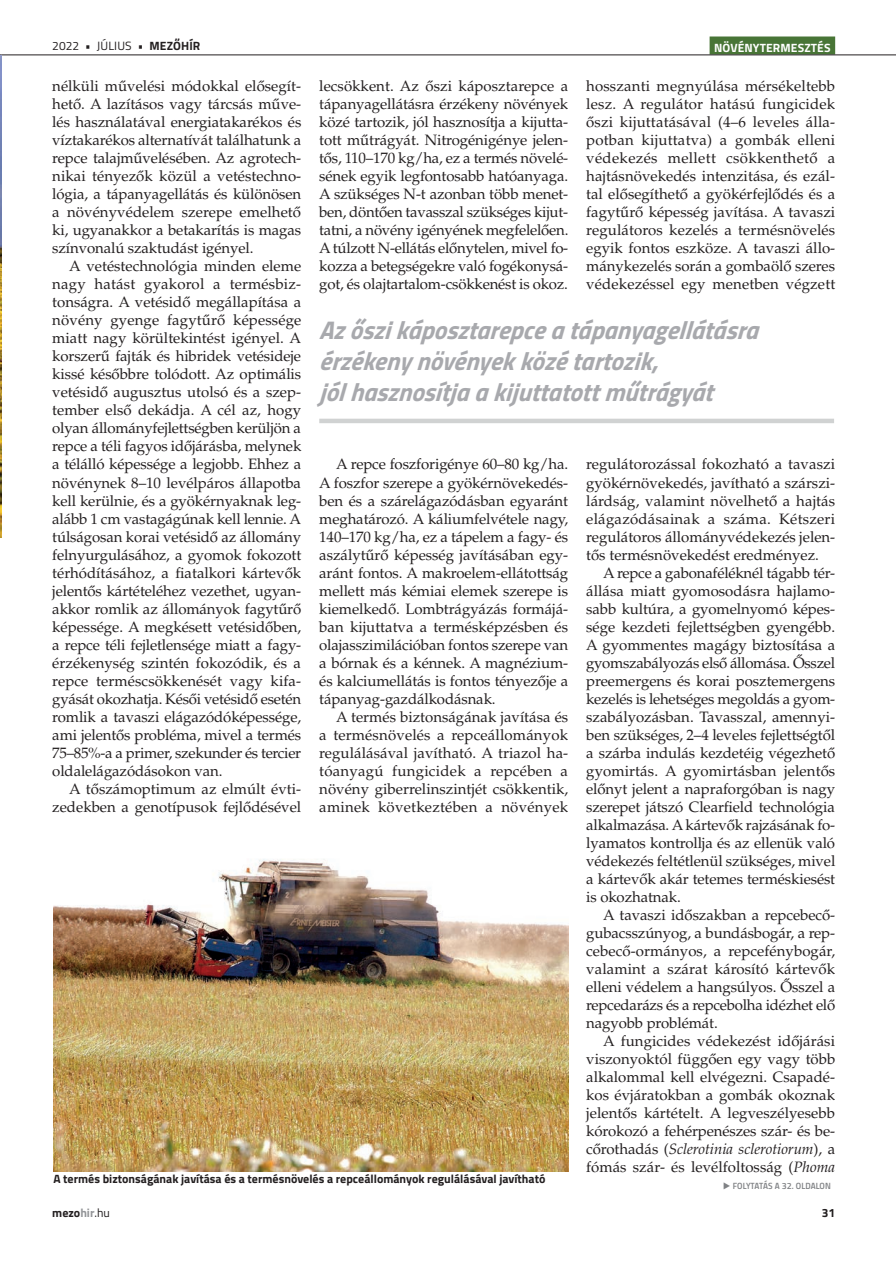
<style>
.page{position:relative;width:896px;height:1266px;background:#fff}
.page>*{position:absolute;margin:0;border:0;box-sizing:border-box;transform-origin:0 0}
.KIEMELÉS-IDÉZET_High{font:italic 25.5px/30.6px "Titillium Bold Upright";color:#a8a9ad}
.NORMAL-3_HASAB{font:15px/18px "Palatino LT Std";letter-spacing:-.01em;color:#231f20;text-align:justify}
.KÉPALÁ{font:700 12px "Titillium";color:#231f20}
.t1{font:12px "Titillium";letter-spacing:.01em;color:#231f20}
.t2{font:700 12px "Titillium";letter-spacing:.01em;color:#fff}
.t3{font:9px "Titillium Semibold Upright";color:#808285}
.s1{font-weight:700}
.s2{font-style:italic}
.s3{color:#939598}
.s4{font-weight:400}
</style>
<div class="page">
<div style="left:709px;top:36px;width:126px;height:18px;background:#487536"></div>
<hr style="left:1px;top:54px;width:894px;height:1px;background:#231f20">
<img style="left:0;top:55px;width:1px;height:482px">
<img style="left:53px;top:859px;width:515px;height:312px">
<div style="left:319px;top:418px;width:515px;height:5px;background:#d0d2d2"></div>
<p class="t1" style="left:52px;top:37px;width:150px">2022 • JÚLIUS • <span class="s1">MEZŐHÍR</span></p>
<p class="t2" style="left:714px;top:38px;width:118px">NÖVÉNYTERMESZTÉS</p>
<p class="NORMAL-3_HASAB" style="left:52px;top:77px;width:250px">nélküli művelési módokkal elősegít&shy;hető. A lazításos vagy tárcsás műve&shy;lés használatával energiatakarékos és víztakarékos alternatívát találhatunk a repce talajművelésében. Az agrotech&shy;nikai tényezők közül a vetéstechno&shy;lógia, a tápanyagellátás és különösen a növényvédelem szerepe emelhető ki, ugyanakkor a betakarítás is magas színvonalú szaktudást igényel.</p>
<p class="NORMAL-3_HASAB" style="left:52px;top:257px;width:250px;text-indent:17px">A vetéstechnológia minden eleme nagy hatást gyakorol a termésbiz&shy;tonságra. A vetésidő megállapítása a növény gyenge fagytűrő képessége miatt nagy körültekintést igényel. A korszerű fajták és hibridek vetésideje kissé későbbre tolódott. Az optimális vetésidő augusztus utolsó és a szep&shy;tember első dekádja. A cél az, hogy olyan állományfejlettségben kerüljön a repce a téli fagyos időjárásba, melynek a télálló képessége a legjobb. Ehhez a növénynek 8–10 levélpáros állapotba kell kerülnie, és a gyökérnyaknak leg&shy;alább 1 cm vastagágúnak kell lennie. A túlságosan korai vetésidő az állomány felnyurgulásához, a gyomok fokozott térhódításához, a fiatalkori kártevők jelentős kártételéhez vezethet, ugyan&shy;akkor romlik az állományok fagytűrő képessége. A megkésett vetésidőben, a repce téli fejletlensége miatt a fagy&shy;érzékenység szintén fokozódik, és a repce terméscsökkenését vagy kifa&shy;gyását okozhatja. Késői vetésidő esetén romlik a tavaszi elágazódóképessége, ami jelentős probléma, mivel a termés 75–85%-a a primer, szekunder és tercier oldalelágazódásokon van.</p>
<p class="NORMAL-3_HASAB" style="left:52px;top:779px;width:250px;text-align:right">A tőszámoptimum az elmúlt évti&shy;zedekben a genotípusok fejlődésével</p>
<p class="NORMAL-3_HASAB" style="left:319px;top:77px;width:250px">lecsökkent. Az őszi káposztarepce a tápanyagellátásra érzékeny növények közé tartozik, jól hasznosítja a kijutta&shy;tott műtrágyát. Nitrogénigénye jelen&shy;tős, 110–170 kg/ha, ez a termés növelé&shy;sének egyik legfontosabb hatóanyaga.<br>A szükséges N-t azonban több menet&shy;ben, döntően tavasszal szükséges kijut&shy;tatni, a növény igényének megfelelően.<br>A túlzott N-ellátás előnytelen, mivel fo&shy;kozza a betegségekre való fogékonysá&shy;got, és olajtartalom-csökkenést is okoz.</p>
<p class="NORMAL-3_HASAB" style="left:586px;top:77px;width:250px">hosszanti megnyúlása mérsékeltebb lesz. A regulátor hatású fungicidek őszi kijuttatásával (4–6 leveles álla&shy;potban kijuttatva) a gombák elleni védekezés mellett csökkenthető a hajtásnövekedés intenzitása, és ezál&shy;tal elősegíthető a gyökérfejlődés és a fagytűrő képesség javítása. A tavaszi regulátoros kezelés a termésnövelés egyik fontos eszköze. A tavaszi állo&shy;mánykezelés során a gombaölő szeres védekezéssel egy menetben végzett</p>
<p class="KIEMELÉS-IDÉZET_High" style="left:319px;top:313px;width:450px">Azőszikáposztarepceatápanyagellátásra érzékenynövényekközétartozik, jólhasznosítjaakijuttatottműtrágyát</p>
<p class="NORMAL-3_HASAB" style="left:319px;top:455px;width:250px;text-indent:17px">A repce foszforigénye 60–80 kg/ha.<br>A foszfor szerepe a gyökérnövekedés&shy;ben és a szárelágazódásban egyaránt meghatározó. A káliumfelvétele nagy, 140–170 kg/ha, ez a tápelem a fagy- és aszálytűrő képesség javításában egy&shy;aránt fontos. A makroelem-ellátottság mellett más kémiai elemek szerepe is kiemelkedő. Lombtrágyázás formájá&shy;ban kijuttatva a termésképzésben és olajasszimilációban fontos szerepe van a bórnak és a kénnek. A magnézium&shy;és kalciumellátás is fontos tényezője a tápanyag-gazdálkodásnak.</p>
<p class="NORMAL-3_HASAB" style="left:319px;top:707px;width:250px;text-indent:17px">A termés biztonságának javítása és a termésnövelés a repceállományok regulálásával javítható. A triazol ha&shy;tóanyagú fungicidek a repcében a növény giberrelinszintjét csökkentik, aminek következtében a növények</p>
<p class="NORMAL-3_HASAB" style="left:586px;top:455px;width:250px">regulátorozással fokozható a tavaszi gyökérnövekedés, javítható a szárszi&shy;lárdság, valamint növelhető a hajtás elágazódásainak a száma. Kétszeri regulátoros állományvédekezés jelen&shy;tős termésnövekedést eredményez.</p>
<p class="NORMAL-3_HASAB" style="left:586px;top:563px;width:250px;text-indent:17px">A repce a gabonaféléknél tágabb tér&shy;állása miatt gyomosodásra hajlamo&shy;sabb kultúra, a gyomelnyomó képes&shy;sége kezdeti fejlettségben gyengébb.<br>A gyommentes magágy biztosítása a gyomszabályozás első állomása. Ősszel preemergens és korai posztemergens kezelés is lehetséges megoldás a gyom&shy;szabályozásban. Tavasszal, amennyi&shy;ben szükséges, 2–4 leveles fejlettségtől a szárba indulás kezdetéig végezhető gyomirtás. A gyomirtásban jelentős előnyt jelent a napraforgóban is nagy szerepet játszó Clearfield technológia alkalmazása. A kártevők rajzásának fo&shy;lyamatos kontrollja és az ellenük való védekezés feltétlenül szükséges, mivel a kártevők akár tetemes terméskiesést is okozhatnak.</p>
<p class="NORMAL-3_HASAB" style="left:586px;top:905px;width:250px;text-indent:17px">A tavaszi időszakban a repcebecő&shy;gubacsszúnyog, a bundásbogár, a rep&shy;cebecő-ormányos, a repcefénybogár, valamint a szárat károsító kártevők elleni védelem a hangsúlyos. Ősszel a repcedarázs és a repcebolha idézhet elő nagyobb problémát.</p>
<p class="NORMAL-3_HASAB" style="left:586px;top:1031px;width:250px;text-indent:17px">A fungicides védekezést időjárási viszonyoktól függően egy vagy több alkalommal kell elvégezni. Csapadé&shy;kos évjáratokban a gombák okoznak jelentős kártételt. A legveszélyesebb kórokozó a fehérpenészes szár- és be&shy;cőrothadás (<span class="s2">Sclerotinia sclerotiorum</span>), a fómás szár- és levélfoltosság (<span class="s2">Phoma</span></p>
<p class="KÉPALÁ" style="left:53px;top:1169px;width:493px">A termés biztonságának javítása és a termésnövelés a repceállományok regulálásával javítható</p>
<p class="t3" style="left:732px;top:1178px;width:99px">FOLYTATÁS A 32. OLDALON</p>
<p class="KÉPALÁ" style="left:52px;top:1203px;width:59px">mezo<span class="s3">hir</span><span class="s4">.hu</span></p>
<p class="KÉPALÁ" style="left:821px;top:1203px;width:15px">31</p>
</div>
